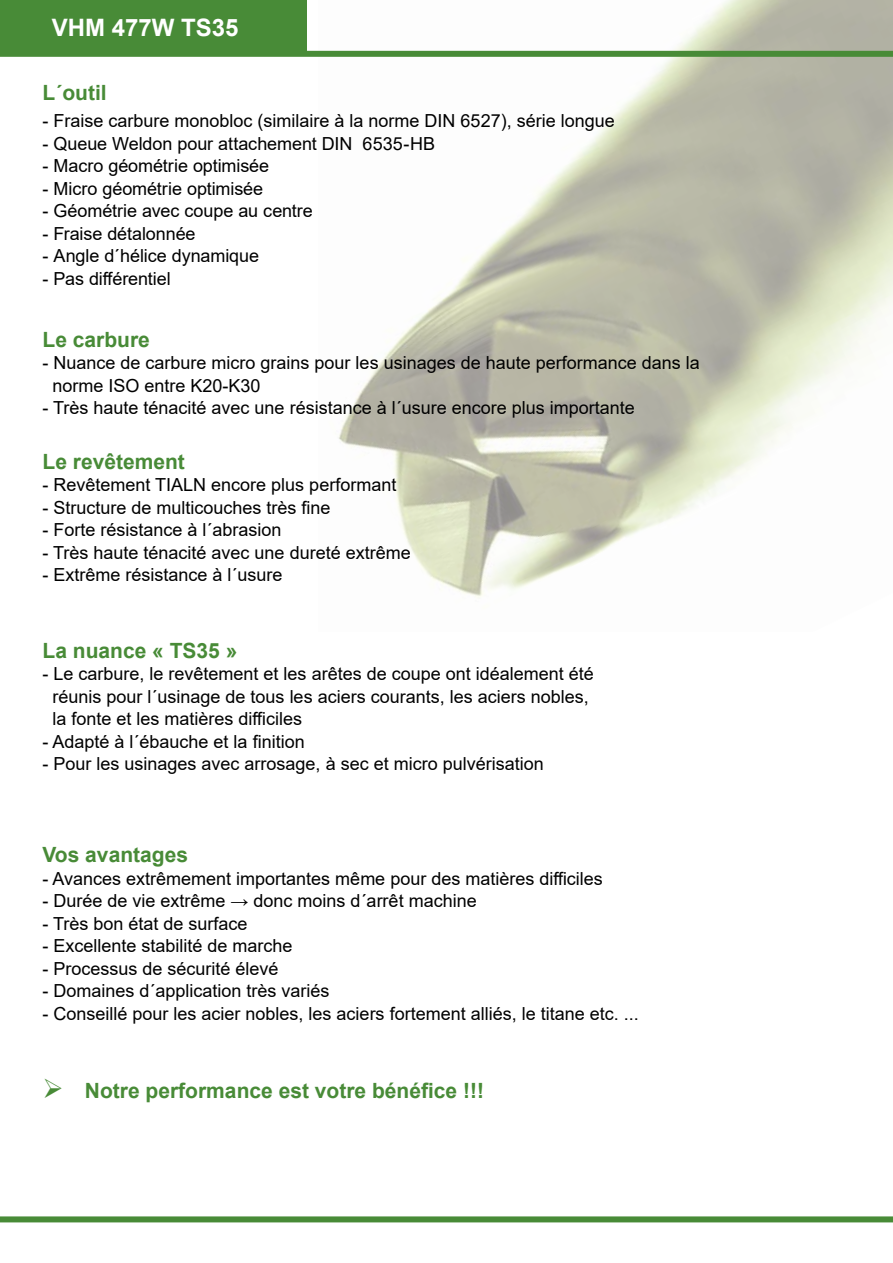
<style>
.page{position:relative;width:893px;height:1263px;background:#fff}
.page>*{position:absolute;margin:0;border:0;box-sizing:border-box;transform-origin:0 0}
.t1{font:700 24px "Arial";color:#fff}
.t2{font:700 21px "Arial";color:#488b37}
.t3{font:18px/22.5px "Arial";color:#000}
</style>
<div class="page">
<img style="left:319px;top:0;width:574px;height:598px">
<div style="left:0;top:0;width:307px;height:51px;background:#488b37"></div>
<div style="left:0;top:51px;width:893px;height:6px;background:#488b37"></div>
<div style="left:0;top:1216px;width:893px;height:6px;background:#488b37"></div>
<h1 class="t1" style="left:52px;top:10px;width:188px">VHM 477W TS35</h1>
<p class="t2" style="left:43px;top:78px;width:66px">L´outil</p>
<p class="t3" style="left:43px;top:110px;width:574px">- Fraise carbure monobloc (similaire à la norme DIN 6527), série longue</p>
<p class="t3" style="left:43px;top:132px;width:394px">- Queue Weldon pour attachement DIN 6535-HB</p>
<p class="t3" style="left:43px;top:155px;width:228px">- Macro géométrie optimisée</p>
<p class="t3" style="left:43px;top:177px;width:222px">- Micro géométrie optimisée</p>
<p class="t3" style="left:43px;top:200px;width:272px">- Géométrie avec coupe au centre</p>
<p class="t3" style="left:43px;top:222px;width:155px">- Fraise détalonnée</p>
<p class="t3" style="left:43px;top:245px;width:218px">- Angle d´hélice dynamique</p>
<p class="t3" style="left:43px;top:267px;width:130px">- Pas différentiel</p>
<p class="t2" style="left:43px;top:324px;width:109px">Le carbure</p>
<p class="t3" style="left:53px;top:351px;width:649px;text-indent:-10px">- Nuance de carbure micro grains pour les usinages de haute performance dans la norme ISO entre K20-K30</p>
<p class="t3" style="left:43px;top:396px;width:594px">- Très haute ténacité avec une résistance à l´usure encore plus importante</p>
<p class="t2" style="left:43px;top:447px;width:144px">Le revêtement</p>
<p class="t3" style="left:43px;top:474px;width:355px">- Revêtement TIALN encore plus performant</p>
<p class="t3" style="left:43px;top:496px;width:290px">- Structure de multicouches très fine</p>
<p class="t3" style="left:43px;top:519px;width:241px">- Forte résistance à l´abrasion</p>
<p class="t3" style="left:43px;top:541px;width:370px">- Très haute ténacité avec une dureté extrême</p>
<p class="t3" style="left:43px;top:564px;width:242px">- Extrême résistance à l´usure</p>
<p class="t2" style="left:43px;top:636px;width:196px">La nuance « TS35 »</p>
<p class="t3" style="left:53px;top:663px;width:543px;text-indent:-10px">- Le carbure, le revêtement et les arêtes de coupe ont idéalement été réunis pour l´usinage de tous les aciers courants, les aciers nobles, la fonte et les matières difficiles</p>
<p class="t3" style="left:43px;top:730px;width:264px">- Adapté à l´ébauche et la finition</p>
<p class="t3" style="left:43px;top:753px;width:503px">- Pour les usinages avec arrosage, à sec et micro pulvérisation</p>
<p class="t2" style="left:43px;top:840px;width:147px">Vos avantages</p>
<p class="t3" style="left:43px;top:867px;width:562px">- Avances extrêmement importantes même pour des matières difficiles</p>
<p class="t3" style="left:43px;top:890px;width:436px">- Durée de vie extrême → donc moins d´arrêt machine</p>
<p class="t3" style="left:43px;top:912px;width:207px">- Très bon état de surface</p>
<p class="t3" style="left:43px;top:935px;width:252px">- Excellente stabilité de marche</p>
<p class="t3" style="left:43px;top:957px;width:238px">- Processus de sécurité élevé</p>
<p class="t3" style="left:43px;top:980px;width:289px">- Domaines d´application très variés</p>
<p class="t3" style="left:43px;top:1002px;width:598px">- Conseillé pour les acier nobles, les aciers fortement alliés, le titane etc. ...</p>
<p class="t2" style="left:43px;top:1076px;width:443px">➢ Notre performance est votre bénéfice !!!</p>
</div>
